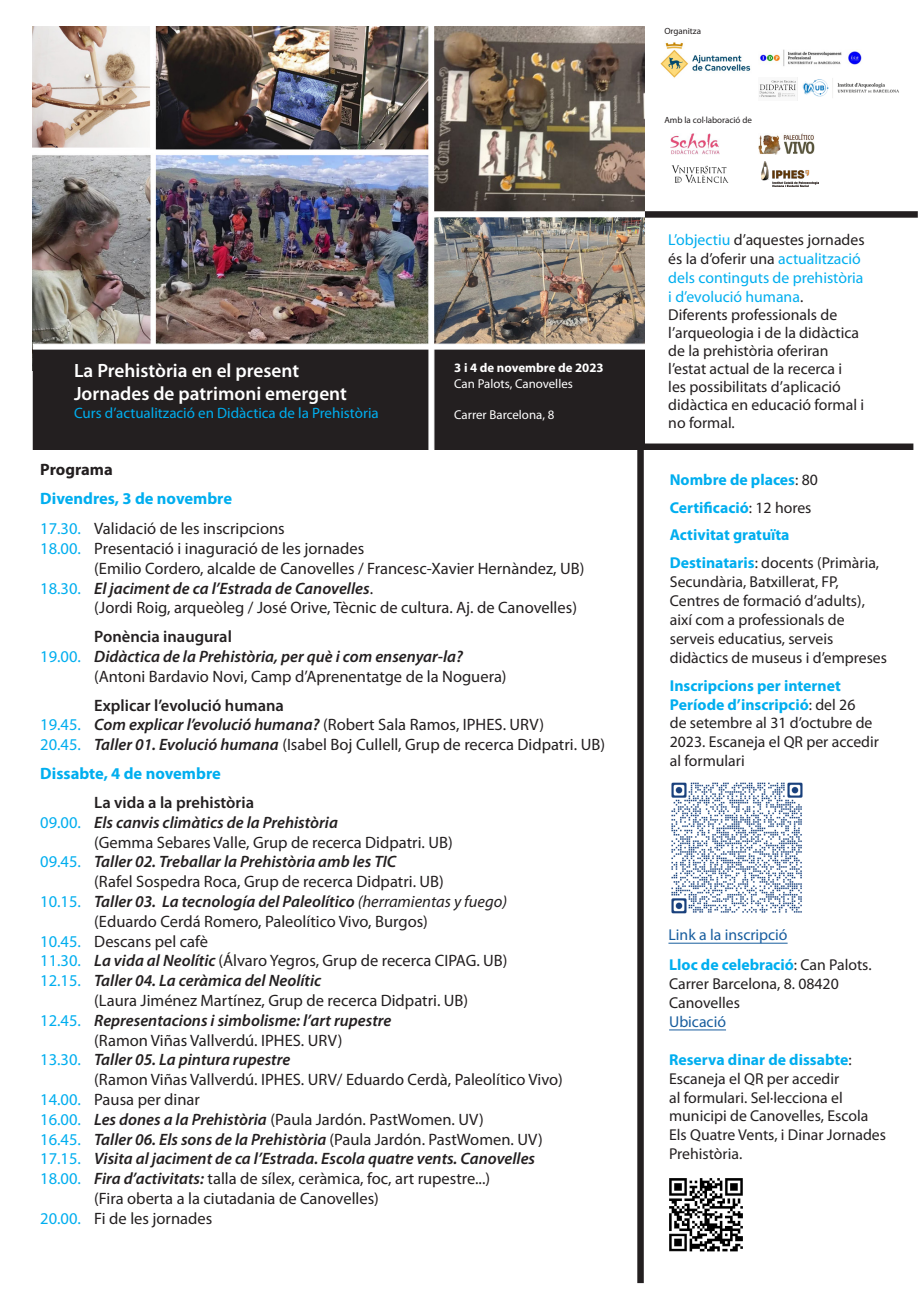
<style>
.page{position:relative;width:919px;height:1289px;background:#fff}
.page>*{position:absolute;margin:0;border:0;box-sizing:border-box;transform-origin:0 0}
.t1{font:600 19.35px "Myriad Pro";color:#fff}
.t2{font:16.5px "Myriad Pro";color:#231f20}
.t3{font:italic 600 16.5px "Myriad Pro";color:#231f20}
.t4{font:600 16.5px "Myriad Pro";color:#231f20}
.t5{font:700 16.5px "Myriad Pro";color:#00aeef}
.t6{font:700 16.5px "Myriad Pro";color:#231f20}
.t7{font:15.75px/18.9px "Myriad Pro";color:#231f20}
.t8{font:700 15.75px/27.9px "Myriad Pro";color:#00aeef}
.t9{font:15.75px "Myriad Pro";color:#175d9e}
.t10{font:15px "Myriad Pro";color:#00aeef}
.t11{font:12.9px "Myriad Pro";color:#fff}
.t12{font:700 12.9px "Myriad Pro";color:#fff}
.t13{font:9px "Myriad Pro";color:#231f20}
.s1{color:#00aeef}
.s2{font-weight:400;font-style:normal;color:#00aeef}
.s3{font-weight:400;font-style:normal}
.s4{font-weight:600;font-style:italic}
.s5{font-weight:400}
.s6{font-weight:400;color:#231f20}
.s7{font-weight:700;color:#00aeef}
.s8{color:#175d9e}
</style>
<div class="page">
<img style="left:33px;top:26px;width:611px;height:317px">
<div style="left:33px;top:347px;width:611px;height:102px;background:#231f20"></div>
<div style="left:33px;top:346px;width:611px;height:104px;border:1px solid #231f20"></div>
<svg style="left:428px;top:349px;width:6px;height:101px"></svg>
<svg style="left:33px;top:343px;width:612px;height:6px"></svg>
<img style="left:669px;top:1178px;width:74px;height:74px">
<img style="left:759px;top:80px;width:37px;height:18px">
<img style="left:802px;top:78px;width:97px;height:20px">
<img style="left:670px;top:133px;width:49px;height:21px">
<img style="left:758px;top:133px;width:56px;height:21px">
<img style="left:671px;top:165px;width:58px;height:18px">
<img style="left:761px;top:162px;width:57px;height:24px">
<div style="left:645px;top:212px;width:272px;height:5px;background:#231f20"></div>
<div style="left:645px;top:211px;width:272px;height:7px;border:2px solid #231f20"></div>
<div style="left:641px;top:444px;width:271px;height:5px;background:#231f20"></div>
<div style="left:640px;top:443px;width:273px;height:7px;border:2px solid #231f20"></div>
<div style="left:637px;top:450px;width:6px;height:832px;border:2px solid #231f20"></div>
<img style="left:660px;top:42px;width:91px;height:36px">
<img style="left:760px;top:49px;width:102px;height:17px">
<img style="left:671px;top:782px;width:132px;height:132px">
<hr style="left:668px;top:942px;width:119px;height:1px;background:#175d9e">
<hr style="left:669px;top:1029px;width:57px;height:1px;background:#175d9e">
<p class="t1" style="left:74px;top:358px;width:227px">La Prehistòria en el present</p>
<p class="t1" style="left:74px;top:381px;width:274px">Jornades de patrimoni emergent</p>
<p class="t10" style="left:74px;top:404px;width:306px">Curs d’actualització en Didàctica de la Prehistòria</p>
<p class="t12" style="left:454px;top:360px;width:151px">3 i 4 de novembre de 2023</p>
<p class="t11" style="left:454px;top:375px;width:120px">Can Palots, Canovelles</p>
<p class="t11" style="left:454px;top:406px;width:102px">Carrer Barcelona, 8</p>
<p class="t6" style="left:40px;top:458px;width:74px">Programa</p>
<p class="t5" style="left:40px;top:487px;width:193px">Divendres, 3 de novembre</p>
<p class="t2" style="left:40px;top:518px;width:246px"><span class="s1">17.30.</span> Validació de les inscripcions</p>
<p class="t2" style="left:40px;top:538px;width:325px"><span class="s1">18.00.</span> Presentació i inaguració de les jornades</p>
<p class="t2" style="left:94px;top:558px;width:491px">(Emilio Cordero, alcalde de Canovelles / Francesc-Xavier Hernàndez, UB)</p>
<p class="t3" style="left:40px;top:577px;width:334px"><span class="s2">18.30.</span> El jaciment de ca l’Estrada de Canovelles<span class="s3">.</span></p>
<p class="t2" style="left:94px;top:597px;width:484px">(Jordi Roig, arqueòleg / José Orive, Tècnic de cultura. Aj. de Canovelles)</p>
<p class="t4" style="left:94px;top:626px;width:139px">Ponència inaugural</p>
<p class="t3" style="left:40px;top:646px;width:424px"><span class="s2">19.00.</span> Didàctica de la Prehistòria, per què i com ensenyar-la?</p>
<p class="t2" style="left:94px;top:666px;width:414px">(Antoni Bardavio Novi, Camp d’Aprenentatge de la Noguera)</p>
<p class="t4" style="left:94px;top:694px;width:191px">Explicar l’evolució humana</p>
<p class="t3" style="left:40px;top:714px;width:505px"><span class="s2">19.45.</span> Com explicar l’evolució humana? <span class="s3">(Robert Sala Ramos, IPHES. URV)</span></p>
<p class="t2" style="left:40px;top:734px;width:566px"><span class="s1">20.45.</span> <span class="s4">Taller 01. Evolució humana</span> (Isabel Boj Cullell, Grup de recerca Didpatri. UB)</p>
<p class="t5" style="left:40px;top:762px;width:182px">Dissabte, 4 de novembre</p>
<p class="t4" style="left:94px;top:791px;width:161px">La vida a la prehistòria</p>
<p class="t3" style="left:40px;top:811px;width:299px"><span class="s2">09.00.</span> Els canvis climàtics de la Prehistòria</p>
<p class="t2" style="left:94px;top:831px;width:360px">(Gemma Sebares Valle, Grup de recerca Didpatri. UB)</p>
<p class="t3" style="left:40px;top:851px;width:357px"><span class="s2">09.45.</span> Taller 02. Treballar la Prehistòria amb les TIC</p>
<p class="t2" style="left:94px;top:871px;width:351px">(Rafel Sospedra Roca, Grup de recerca Didpatri. UB)</p>
<p class="t3" style="left:40px;top:890px;width:468px"><span class="s2">10.15.</span> Taller 03. La tecnología del Paleolítico <span class="s5">(herramientas y fuego)</span></p>
<p class="t2" style="left:94px;top:911px;width:335px">(Eduardo Cerdá Romero, Paleolítico Vivo, Burgos)</p>
<p class="t2" style="left:40px;top:930px;width:169px"><span class="s1">10.45.</span> Descans pel cafè</p>
<p class="t2" style="left:40px;top:950px;width:469px"><span class="s1">11.30.</span> <span class="s4">La vida al Neolític</span> (Álvaro Yegros, Grup de recerca CIPAG. UB)</p>
<p class="t3" style="left:40px;top:970px;width:282px"><span class="s2">12.15.</span> Taller 04. La ceràmica del Neolític</p>
<p class="t2" style="left:94px;top:990px;width:375px">(Laura Jiménez Martínez, Grup de recerca Didpatri. UB)</p>
<p class="t3" style="left:40px;top:1009px;width:352px"><span class="s2">12.45.</span> Representacions i simbolisme: l’art rupestre</p>
<p class="t2" style="left:94px;top:1029px;width:250px">(Ramon Viñas Vallverdú. IPHES. URV)</p>
<p class="t3" style="left:40px;top:1049px;width:251px"><span class="s2">13.30.</span> Taller 05. La pintura rupestre</p>
<p class="t2" style="left:94px;top:1069px;width:470px">(Ramon Viñas Vallverdú. IPHES. URV/ Eduardo Cerdà, Paleolítico Vivo)</p>
<p class="t2" style="left:40px;top:1089px;width:161px"><span class="s1">14.00.</span> Pausa per dinar</p>
<p class="t2" style="left:40px;top:1109px;width:445px"><span class="s1">16.00.</span> <span class="s4">Les dones a la Prehistòria</span> (Paula Jardón. PastWomen. UV)</p>
<p class="t3" style="left:40px;top:1128px;width:504px"><span class="s2">16.45.</span> Taller 06. Els sons de la Prehistòria <span class="s3">(Paula Jardón. PastWomen. UV)</span></p>
<p class="t3" style="left:40px;top:1148px;width:496px"><span class="s2">17.15.</span> Visita al jaciment de ca l’Estrada. Escola quatre vents. Canovelles</p>
<p class="t2" style="left:40px;top:1168px;width:451px"><span class="s1">18.00.</span> <span class="s4">Fira d’activitats:</span> talla de sílex, ceràmica, foc, art rupestre...)</p>
<p class="t2" style="left:94px;top:1188px;width:286px">(Fira oberta a la ciutadania de Canovelles)</p>
<p class="t2" style="left:40px;top:1208px;width:173px"><span class="s1">20.00.</span> Fi de les jornades</p>
<p class="t13" style="left:664px;top:25px;width:38px">Organitza</p>
<p class="t13" style="left:664px;top:114px;width:89px">Amb la col·laboració de</p>
<p class="t7" style="left:668px;top:230px;width:198px;line-height:18.3px"><span class="s1">L’objectiu</span> d’aquestes jornades és la d’oferir una <span class="s1">actualització dels continguts de prehistòria i d’evolució humana</span>.<br>Diferents professionals de l’arqueologia i de la didàctica de la prehistòria oferiran l’estat actual de la recerca i<br>les possibilitats d’aplicació didàctica en educació formal i no formal.</p>
<p class="t8" style="left:669px;top:465px;width:211px">Nombre de places<span class="s6">: 80<br></span>Certificació<span class="s6">: 12 hores<br></span>Activitat gratuïta<br>Destinataris<span class="s6">: docents (Primària,</span></p>
<p class="t7" style="left:669px;top:572px;width:219px">Secundària, Batxillerat, FP,<br>Centres de formació d’adults), així com a professionals de serveis educatius, serveis didàctics de museus i d’empreses</p>
<p class="t7" style="left:669px;top:676px;width:211px"><span class="s7">Inscripcions per internet<br>Període d’inscripció</span>: del 26<br>de setembre al 31 d’octubre de<br>2023. Escaneja el QR per accedir al formulari</p>
<p class="t9" style="left:668px;top:925px;width:121px">Link a la inscripció</p>
<p class="t7" style="left:669px;top:955px;width:204px"><span class="s7">Lloc de celebració</span>: Can Palots.<br>Carrer Barcelona, 8. 08420<br>Canovelles<br><span class="s8">Ubicació</span></p>
<p class="t7" style="left:669px;top:1049px;width:218px"><span class="s7">Reserva dinar de dissabte</span>:<br>Escaneja el QR per accedir<br>al formulari. Sel·lecciona el municipi de Canovelles, Escola<br>Els Quatre Vents, i Dinar Jornades<br>Prehistòria.</p>
</div>
